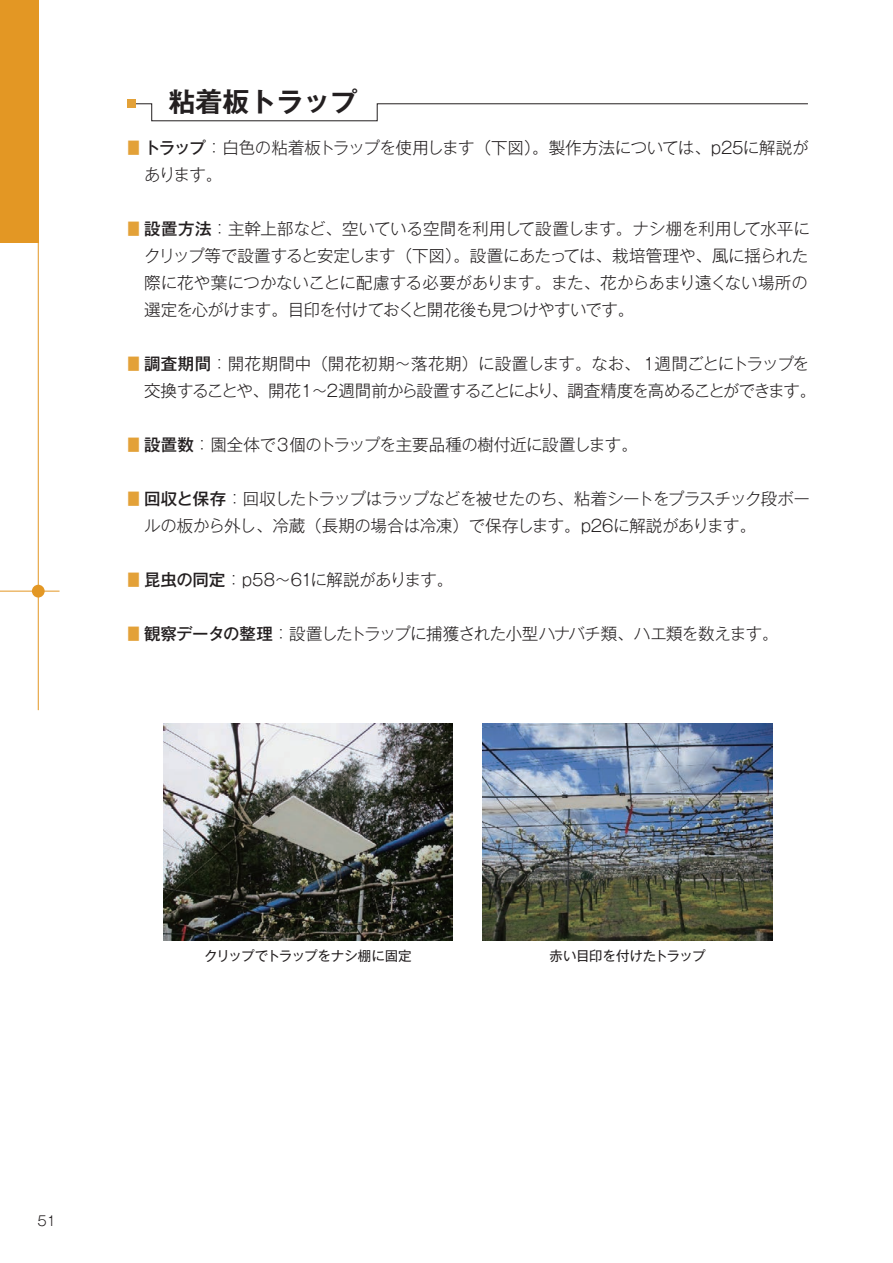
<style>
.page{position:relative;width:893px;height:1263px;background:#fff}
.page>*{position:absolute;margin:0;border:0;box-sizing:border-box;transform-origin:0 0}
.t1{font:700 27px "Gothic MB101 Pr 6 N De";color:#231f20}
.t2{font:300 16.5px/27px "Gothic MB101 Pr 6 N";letter-spacing:-.035em;color:#231f20}
.t3{font:300 16.5px/27px "Gothic MB101 Pr 6 N";letter-spacing:-.055em;color:#231f20}
.t4{font:13.5px "Gothic MB101 Pr 6 N";letter-spacing:-.025em;color:#231f20}
.t5{font:300 13.5px "Gothic MB101 Pr 6 N";color:#231f20}
.s1{font-weight:500;color:#e3a138}
.s2{font-weight:500}
</style>
<div class="page">
<img style="left:483px;top:723px;width:289px;height:217px">
<img style="left:163px;top:723px;width:290px;height:217px">
<svg style="left:136px;top:103px;width:672px;height:18px"></svg>
<div style="left:128px;top:100px;width:8px;height:8px;background:#e3a138"></div>
<hr style="left:0;top:591px;width:60px;height:1px;background:#e39724">
<hr style="left:38px;top:0;width:1px;height:710px;background:#e39724">
<div style="left:32px;top:585px;width:13px;height:12px;background:#e39724;border-radius:50%"></div>
<div style="left:0;top:0;width:38px;height:242px;background:#e39724"></div>
<h1 class="t1" style="left:168px;top:80px;width:190px">粘着板トラップ</h1>
<p class="t2" style="left:144px;top:133px;width:666px;text-indent:-16px"><span class="s1">■</span> <span class="s2">トラップ</span>：白色の粘着板トラップを使用します（下図）。製作方法については、p25に解説があります。</p>
<p class="t2" style="left:144px;top:214px;width:667px;text-align:justify;text-indent:-16px"><span class="s1">■</span> <span class="s2">設置方法</span>：主幹上部など、空いている空間を利用して設置します。ナシ棚を利用して水平にクリップ等で設置すると安定します（下図）。設置にあたっては、栽培管理や、風に揺られた際に花や葉につかないことに配慮する必要があります。また、花からあまり遠くない場所の選定を心がけます。目印を付けておくと開花後も見つけやすいです。</p>
<p class="t3" style="left:144px;top:349px;width:674px;text-indent:-17px"><span class="s1">■</span> <span class="s2">調査期間</span>：開花期間中（開花初期～落花期）に設置します。なお、１週間ごとにトラップを交換することや、開花１～２週間前から設置することにより、調査精度を高めることができます。</p>
<p class="t2" style="left:128px;top:430px;width:512px"><span class="s1">■</span> <span class="s2">設置数</span>：園全体で３個のトラップを主要品種の樹付近に設置します。</p>
<p class="t2" style="left:144px;top:484px;width:667px;text-indent:-16px"><span class="s1">■</span> <span class="s2">回収と保存</span>：回収したトラップはラップなどを被せたのち、粘着シートをプラスチック段ボールの板から外し、冷蔵（長期の場合は冷凍）で保存します。p26に解説があります。</p>
<p class="t2" style="left:128px;top:565px;width:327px"><span class="s1">■</span> <span class="s2">昆虫の同定</span>：p58～61に解説があります。</p>
<p class="t2" style="left:128px;top:619px;width:653px"><span class="s1">■</span> <span class="s2">観察データの整理</span>：設置したトラップに捕獲された小型ハナバチ類、ハエ類を数えます。</p>
<p class="t5" style="left:38px;top:1209px;width:20px">51</p>
<p class="t4" style="left:204px;top:945px;width:209px">クリップでトラップをナシ棚に固定</p>
<p class="t4" style="left:549px;top:945px;width:158px">赤い目印を付けたトラップ</p>
</div>
